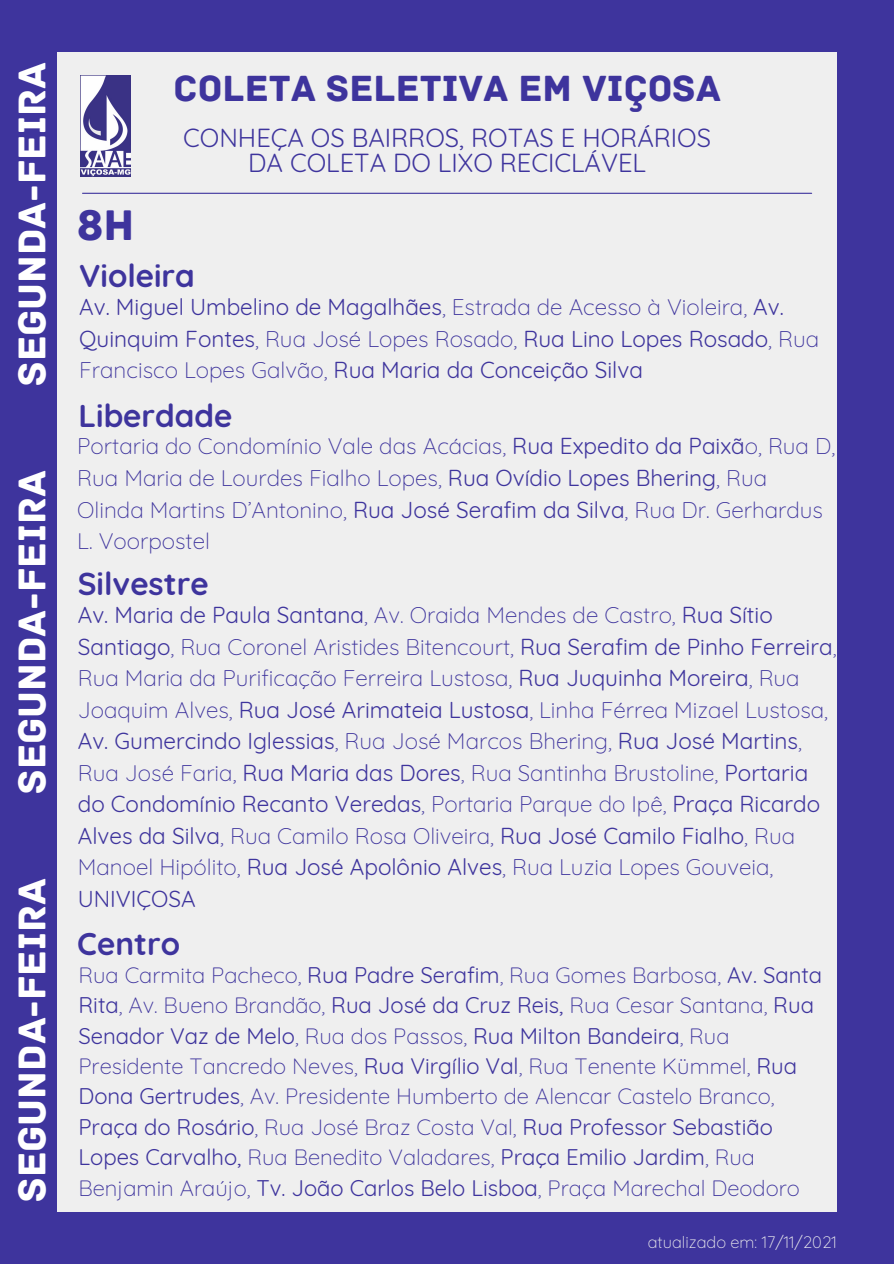
<style>
.page{position:relative;width:894px;height:1264px;background:#fff}
.page>*{position:absolute;margin:0;border:0;box-sizing:border-box;transform-origin:0 0}
.t1{font:45px "Archive";color:#3e349d}
.t2{font:40.65px "Archive";color:#fff}
.t3{font:38.25px "Archive";color:#3e349d}
.t4{font:700 31.5px "Quicksand";color:#3e349d}
.t5{font:25.5px/24.8px "Quicksand";color:#3e349d;text-align:center}
.t6{font:300 22.5px/31.5px "Quicksand";color:#3e349d}
.t7{font:22.5px/31.5px "Quicksand";color:#3e349d}
.t8{font:300 22.05px/30.5px "Quicksand";color:#3e349d}
.t9{font:300 16.5px "Quicksand";color:#efefef}
.s1{font-weight:300}
.s2{font-weight:400}
</style>
<div class="page">
<div style="left:0;top:0;width:893px;height:1263px;background:#3e349d"></div>
<div style="left:57px;top:53px;width:780px;height:1158px;background:#efefef"></div>
<img style="left:81px;top:76px;width:49px;height:100px">
<hr style="left:82px;top:193px;width:729px;height:1px;background:#3e349d">
<p class="t2" style="left:8px;top:386px;width:325px;rotate:-90deg">segunda-feira</p>
<p class="t2" style="left:8px;top:794px;width:325px;rotate:-90deg">segunda-feira</p>
<p class="t2" style="left:8px;top:1201px;width:325px;rotate:-90deg">segunda-feira</p>
<p class="t3" style="left:173px;top:66px;width:549px">COLETA SELETIVA EM VIÇOSA</p>
<p class="t5" style="left:183px;top:125px;width:529px">CONHEÇA OS BAIRROS, ROTAS E HORÁRIOS<br>DA COLETA DO LIXO RECICLÁVEL</p>
<p class="t1" style="left:77px;top:199px;width:59px">8h</p>
<p class="t4" style="left:79px;top:256px;width:117px">Violeira</p>
<p class="t7" style="left:79px;top:291px;width:741px">Av. Miguel Umbelino de Magalhães<span class="s1">, Estrada de Acesso à Violeira,</span> Av.<br>Quinquim Fontes<span class="s1">, Rua José Lopes Rosado,</span> Rua Lino Lopes Rosado<span class="s1">, Rua<br>Francisco Lopes Galvão,</span> Rua Maria da Conceição Silva</p>
<p class="t4" style="left:78px;top:395px;width:155px">Liberdade</p>
<p class="t6" style="left:77px;top:430px;width:759px">Portaria do Condomínio Vale das Acácias, <span class="s2">Rua Expedito da Paixã</span>o, Rua D, Rua Maria de Lourdes Fialho Lopes, <span class="s2">Rua Ovídio Lopes Bhering</span>, Rua Olinda Martins D’Antonino, <span class="s2">Rua José Serafim da Silva</span>, Rua Dr. Gerhardus L. Voorpostel</p>
<p class="t4" style="left:78px;top:563px;width:132px">Silvestre</p>
<p class="t6" style="left:78px;top:599px;width:760px"><span class="s2">Av. Maria de Paula Santana</span>, Av. Oraida Mendes de Castro, <span class="s2">Rua Sítio Santiago</span>, Rua Coronel Aristides Bitencourt, <span class="s2">Rua Serafim de Pinho Ferreira</span>, Rua Maria da Purificação Ferreira Lustosa, <span class="s2">Rua Juquinha Moreira</span>, Rua Joaquim Alves, <span class="s2">Rua José Arimateia Lustosa</span>, Linha Férrea Mizael Lustosa, <span class="s2">Av. Gumercindo Iglessias</span>, Rua José Marcos Bhering, <span class="s2">Rua José Martins</span>, Rua José Faria, <span class="s2">Rua Maria das Dores</span>, Rua Santinha Brustoline, <span class="s2">Portaria do Condomínio Recanto Veredas</span>, Portaria Parque do Ipê, <span class="s2">Praça Ricardo Alves da Silva</span>, Rua Camilo Rosa Oliveira, <span class="s2">Rua José Camilo Fialho</span>, Rua Manoel Hipólito, <span class="s2">Rua José Apolônio Alves</span>, Rua Luzia Lopes Gouveia, <span class="s2">UNIVIÇOSA</span></p>
<p class="t4" style="left:77px;top:923px;width:104px">Centro</p>
<p class="t8" style="left:78px;top:959px;width:745px">Rua Carmita Pacheco, <span class="s2">Rua Padre Serafim</span>, Rua Gomes Barbosa, <span class="s2">Av. Santa Rita</span>, Av. Bueno Brandão, <span class="s2">Rua José da Cruz Reis,</span> Rua Cesar Santana, <span class="s2">Rua Senador Vaz de Melo</span>, Rua dos Passos, <span class="s2">Rua Milton Bandeira</span>, Rua Presidente Tancredo Neves, <span class="s2">Rua Virgílio Val</span>, Rua Tenente Kümmel, <span class="s2">Rua Dona Gertrudes</span>, Av. Presidente Humberto de Alencar Castelo Branco, <span class="s2">Praça do Rosário</span>, Rua José Braz Costa Val, <span class="s2">Rua Professor Sebastião Lopes Carvalho,</span> Rua Benedito Valadares, <span class="s2">Praça Emilio Jardim</span>, Rua Benjamin Araújo, <span class="s2">Tv. João Carlos Belo Lisboa</span>, Praça Marechal Deodoro</p>
<p class="t9" style="left:647px;top:1231px;width:190px">atualizado em: 17/11/2021</p>
</div>
